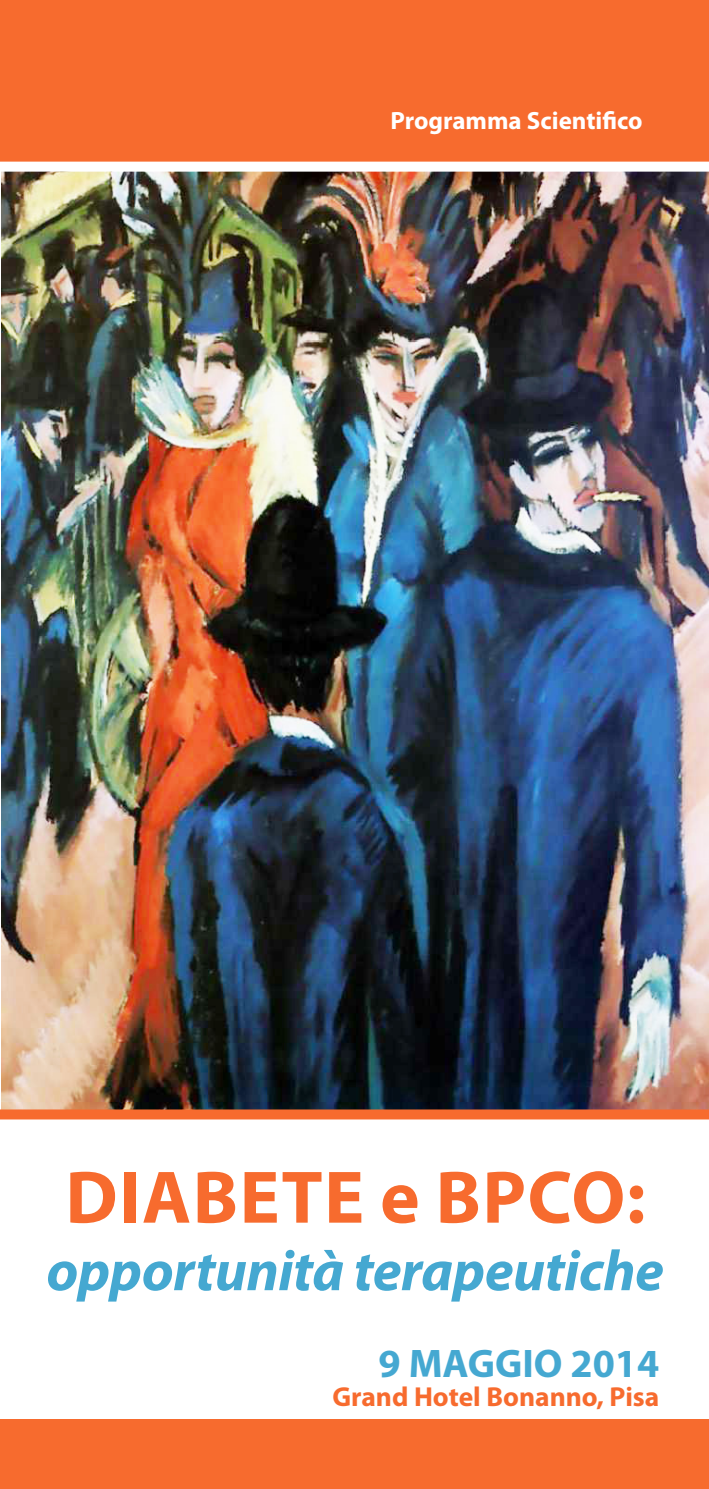
<style>
.page{position:relative;width:709px;height:1489px;background:#fff}
.page>*{position:absolute;margin:0;border:0;box-sizing:border-box;transform-origin:0 0}
.t1{font:700 75px "Myriad Pro";letter-spacing:.02em;color:#f76b2e}
.t2{font:italic 700 57.5px "Myriad Pro";letter-spacing:-.01em;color:#45a8d1}
.t3{font:700 40px "Myriad Pro";color:#45a8d1}
.t4{font:700 27.5px "Myriad Pro";color:#f76b2e}
.t5{font:700 25px "Myriad Pro";color:#fff}
</style>
<div class="page">
<div style="left:0;top:0;width:709px;height:170px;background:#f76b2e"></div>
<img style="left:1px;top:172px;width:708px;height:937px">
<div style="left:0;top:162px;width:709px;height:10px;background:#fff"></div>
<div style="left:0;top:1109px;width:709px;height:10px;background:#f76b2e"></div>
<div style="left:0;top:1419px;width:709px;height:69px;background:#f76b2e"></div>
<p class="t5" style="left:390px;top:104px;width:254px">Programma Scientifico</p>
<p class="t1" style="left:65px;top:1148px;width:581px">DIABETE e BPCO:</p>
<p class="t2" style="left:46px;top:1233px;width:619px">opportunità terapeutiche</p>
<p class="t3" style="left:378px;top:1337px;width:282px">9 MAGGIO 2014</p>
<p class="t4" style="left:332px;top:1378px;width:328px">Grand Hotel Bonanno, Pisa</p>
</div>
